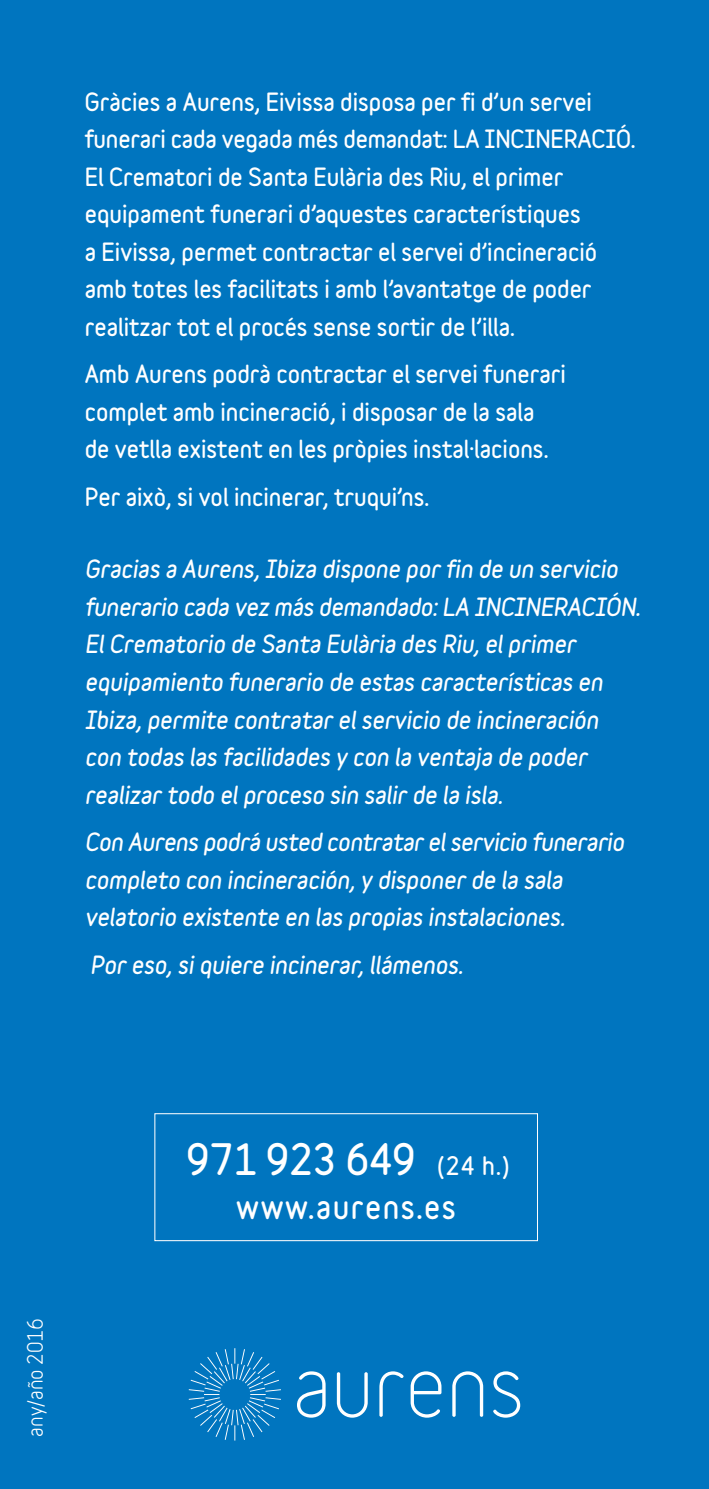
<style>
.page{position:relative;width:709px;height:1489px;background:#fff}
.page>*{position:absolute;margin:0;border:0;box-sizing:border-box;transform-origin:0 0}
.t1{font:900 38.75px "Variable";color:#fff}
.t2{font:900 29.75px "Variable";letter-spacing:.05em;color:#fff}
.t3{font:italic 900 22.5px/37.5px "Variable";color:#fff}
.t4{font:900 22.5px/37.5px "Variable";color:#fff}
.t5{font:700 20px "Variable";color:#fff}
.s1{font-size:23px}
</style>
<div class="page">
<div style="left:0;top:0;width:709px;height:1488px;background:#0075bf"></div>
<div style="left:154px;top:1113px;width:384px;height:128px;border:1px solid #fff"></div>
<svg style="left:297px;top:1371px;width:28px;height:46px"></svg>
<svg style="left:337px;top:1372px;width:31px;height:45px"></svg>
<svg style="left:379px;top:1371px;width:24px;height:45px"></svg>
<svg style="left:410px;top:1371px;width:31px;height:46px"></svg>
<svg style="left:452px;top:1371px;width:31px;height:45px"></svg>
<svg style="left:493px;top:1371px;width:27px;height:46px"></svg>
<svg style="left:189px;top:1348px;width:92px;height:92px"></svg>
<p class="t4" style="left:85px;top:82px;width:552px">Gràcies a Aurens, Eivissa disposa per fi d’un servei funerari cada vegada més demandat: LA INCINERACIÓ.<br>El Crematori de Santa Eulària des Riu, el primer equipament funerari d’aquestes característiques<br>a Eivissa, permet contractar el servei d’incineració amb totes les facilitats i amb l’avantatge de poder realitzar tot el procés sense sortir de l’illa.</p>
<p class="t4" style="left:85px;top:355px;width:483px">Amb Aurens podrà contractar el servei funerari complet amb incineració, i disposar de la sala<br>de vetlla existent en les pròpies instal·lacions.</p>
<p class="t4" style="left:85px;top:477px;width:346px">Per això, si vol incinerar, truqui’ns.</p>
<p class="t3" style="left:85px;top:550px;width:557px">Gracias a Aurens, Ibiza dispone por fin de un servicio funerario cada vez más demandado: LA INCINERACIÓN.<br>El Crematorio de Santa Eulària des Riu, el primer equipamiento funerario de estas características en Ibiza, permite contratar el servicio de incineración con todas las facilidades y con la ventaja de poder realizar todo el proceso sin salir de la isla.</p>
<p class="t3" style="left:85px;top:822px;width:541px">Con Aurens podrá usted contratar el servicio funerario completo con incineración, y disponer de la sala velatorio existente en las propias instalaciones.</p>
<p class="t3" style="left:90px;top:945px;width:374px">Por eso, si quiere incinerar, llámenos.</p>
<p class="t5" style="left:18px;top:1436px;width:119px;rotate:-90deg">any/año 2016</p>
<h1 class="t1" style="left:186px;top:1129px;width:324px">971 923 649 <span class="s1">(24 h.)</span></h1>
<h2 class="t2" style="left:236px;top:1183px;width:221px">www.aurens.es</h2>
</div>
